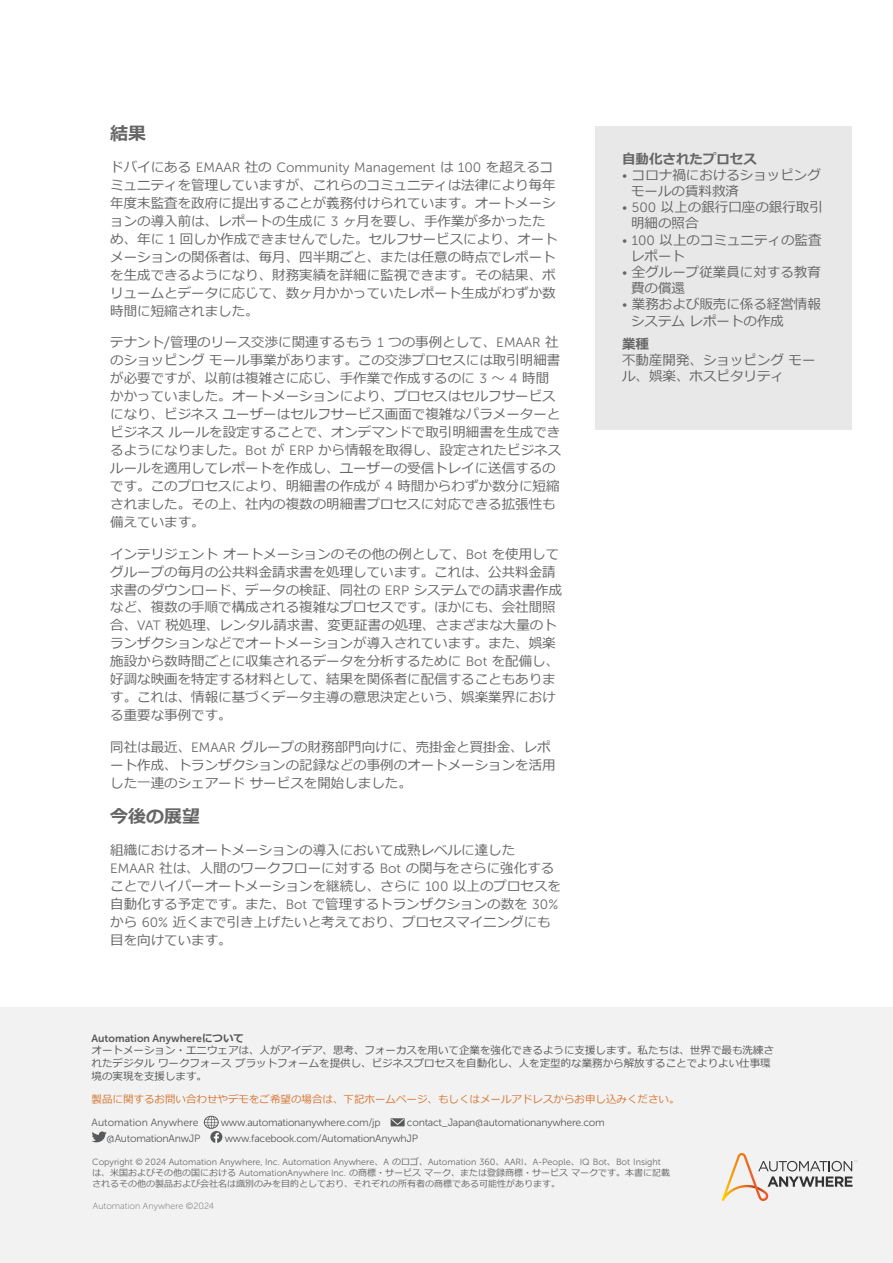
<style>
.page{position:relative;width:893px;height:1263px;background:#fff}
.page>*{position:absolute;margin:0;border:0;box-sizing:border-box;transform-origin:0 0}
.t1{font:700 18px "Meiryo";color:#666}
.t2{font:13.5px/18px "Meiryo";color:#666}
.t3{font:13.5px "Museo Sans 300";color:#666}
.t4{font:700 13.5px "Meiryo";color:#666}
.t5{font:10.5px/12.6px "Meiryo";color:#58595b}
.t6{font:10.5px "Museo Sans 300";letter-spacing:-.025em;color:#58595b}
.t7{font:10.5px "Meiryo";color:#d67734}
.t8{font:10.5px "Museo Sans 700";color:#58595b}
.t9{font:10.5px "Museo Sans 300";color:#58595b}
.t10{font:9px/10.8px "Meiryo";color:#686968}
.t11{font:9px "Museo Sans 300";color:#686968}
.t12{font:9px "Museo Sans 100";color:#686968}
.s1{font-family:"Meiryo"}
.s2{font-family:"Museo Sans 300"}
.s3{font-family:"Museo Sans 100"}
.s4{font-family:"Meiryo";font-weight:700}
</style>
<div class="page">
<div style="left:0;top:1007px;width:893px;height:256px;background:#f2f2f2"></div>
<svg style="left:722px;top:1153px;width:136px;height:48px"></svg>
<div style="left:595px;top:126px;width:256px;height:303px;background:#e8e8e8"></div>
<svg style="left:391px;top:1118px;width:14px;height:8px"></svg>
<svg style="left:92px;top:1131px;width:15px;height:11px"></svg>
<div style="left:210px;top:1131px;width:12px;height:12px;background:#58595b;border-radius:50%"></div>
<svg style="left:204px;top:1116px;width:15px;height:27px"></svg>
<h1 class="t1" style="left:110px;top:121px;width:37px">結果</h1>
<p class="t3" style="left:110px;top:160px;width:445px"><span class="s1">ドバイにある</span> EMAAR <span class="s1">社の</span> Community Management <span class="s1">は</span> 100 <span class="s1">を超えるコ</span></p>
<p class="t2" style="left:110px;top:176px;width:449px">ミュニティを管理していますが、これらのコミュニティは法律により毎年年度末監査を政府に提出することが義務付けられています。オートメーションの導入前は、レポートの生成に <span class="s2">3</span> ヶ月を要し、手作業が多かったため、年に <span class="s2">1</span> 回しか作成できませんでした。セルフサービスにより、オートメーションの関係者は、毎月、四半期ごと、または任意の時点でレポートを生成できるようになり、財務実績を詳細に監視できます。その結果、ボリュームとデータに応じて、数ヶ月かかっていたレポート生成がわずか数時間に短縮されました。</p>
<p class="t2" style="left:110px;top:334px;width:452px">テナント/管理のリース交渉に関連するもう <span class="s2">1</span> つの事例として、<span class="s2">EMAAR</span> 社のショッピング モール事業があります。この交渉プロセスには取引明細書が必要ですが、以前は複雑さに応じ、手作業で作成するのに <span class="s2">3</span> ～ <span class="s2">4</span> 時間かかっていました。オートメーションにより、プロセスはセルフサービスになり、ビジネス ユーザーはセルフサービス画面で複雑なパラメーターとビジネス ルールを設定することで、オンデマンドで取引明細書を生成できるようになりました。<span class="s2">Bot</span> が <span class="s2">ERP</span> から情報を取得し、設定されたビジネスルールを適用してレポートを作成し、ユーザーの受信トレイに送信するのです。このプロセスにより、明細書の作成が <span class="s2">4</span> 時間からわずか数分に短縮されました。その上、社内の複数の明細書プロセスに対応できる拡張性も備えています。</p>
<p class="t2" style="left:110px;top:545px;width:453px">インテリジェント オートメーションのその他の例として、<span class="s2">Bot</span> を使用してグループの毎月の公共料金請求書を処理しています。これは、公共料金請求書のダウンロード、データの検証、同社の <span class="s2">ERP</span> システムでの請求書作成など、複数の手順で構成される複雑なプロセスです。ほかにも、会社間照合、<span class="s2">VAT</span> 税処理、レンタル請求書、変更証書の処理、さまざまな大量のトランザクションなどでオートメーションが導入されています。また、娯楽施設から数時間ごとに収集されるデータを分析するために <span class="s2">Bot</span> を配備し、好調な映画を特定する材料として、結果を関係者に配信することもあります。これは、情報に基づくデータ主導の意思決定という、娯楽業界における重要な事例です。</p>
<p class="t2" style="left:110px;top:739px;width:447px">同社は最近、<span class="s2">EMAAR</span> グループの財務部門向けに、売掛金と買掛金、レポート作成、トランザクションの記録などの事例のオートメーションを活用した一連のシェアード サービスを開始しました。</p>
<h1 class="t1" style="left:110px;top:804px;width:91px">今後の展望</h1>
<p class="t2" style="left:110px;top:841px;width:452px">組織におけるオートメーションの導入において成熟レベルに達した<span class="s2">EMAAR</span> 社は、人間のワークフローに対する <span class="s2">Bot</span> の関与をさらに強化することでハイパーオートメーションを継続し、さらに <span class="s2">100</span> 以上のプロセスを自動化する予定です。また、<span class="s2">Bot</span> で管理するトランザクションの数を <span class="s2">30%</span>から <span class="s2">60%</span> 近くまで引き上げたいと考えており、プロセスマイニングにも目を向けています。</p>
<p class="t4" style="left:622px;top:149px;width:136px">自動化されたプロセス</p>
<p class="t2" style="left:631px;top:167px;width:191px;line-height:16.2px;text-indent:-9px"><span class="s3">•</span> コロナ禍におけるショッピングモールの賃料救済</p>
<p class="t2" style="left:631px;top:200px;width:193px;line-height:16.2px;text-indent:-9px"><span class="s3">•</span> <span class="s2">500</span> 以上の銀行口座の銀行取引明細の照合</p>
<p class="t2" style="left:631px;top:232px;width:192px;line-height:16.2px;text-indent:-9px"><span class="s3">•</span> <span class="s2">100</span> 以上のコミュニティの監査レポート</p>
<p class="t2" style="left:631px;top:265px;width:191px;line-height:16.2px;text-indent:-9px"><span class="s3">•</span> 全グループ従業員に対する教育費の償還</p>
<p class="t2" style="left:631px;top:297px;width:191px;line-height:16.2px;text-indent:-9px"><span class="s3">•</span> 業務および販売に係る経営情報システム レポートの作成</p>
<p class="t4" style="left:622px;top:335px;width:28px">業種</p>
<p class="t2" style="left:622px;top:353px;width:195px;line-height:16.2px">不動産開発、ショッピング モール、娯楽、ホスピタリティ</p>
<p class="t8" style="left:92px;top:1032px;width:154px">Automation Anywhere<span class="s4">について</span></p>
<p class="t5" style="left:92px;top:1045px;width:684px">オートメーション・エニウェアは、人がアイデア、思考、フォーカスを用いて企業を強化できるように支援します。私たちは、世界で最も洗練されたデジタル ワークフォース プラットフォームを提供し、ビジネスプロセスを自動化し、人を定型的な業務から解放することでよりよい仕事環境の実現を支援します。</p>
<p class="t7" style="left:92px;top:1091px;width:590px">製品に関するお問い合わせやデモをご希望の場合は、下記ホームページ、もしくはメールアドレスからお申し込みください。</p>
<p class="t9" style="left:92px;top:1116px;width:109px">Automation Anywhere</p>
<p class="t6" style="left:221px;top:1116px;width:161px">www.automationanywhere.com/jp</p>
<p class="t6" style="left:407px;top:1116px;width:199px">contact_Japan@automationanywhere.com</p>
<p class="t6" style="left:107px;top:1133px;width:95px">@AutomationAnwJP</p>
<p class="t6" style="left:225px;top:1133px;width:195px">www.facebook.com/AutomationAnywhJP</p>
<p class="t11" style="left:92px;top:1157px;width:570px">Copyright © 2024 Automation Anywhere, Inc. Automation Anywhere<span class="s1">、</span>A <span class="s1">のロゴ、</span>Automation 360<span class="s1">、</span>AARI<span class="s1">、</span>A-People<span class="s1">、</span>IQ Bot<span class="s1">、</span>Bot Insight</p>
<p class="t10" style="left:92px;top:1168px;width:580px">は、米国およびその他の国における <span class="s2">AutomationAnywhere Inc.</span> の商標・サービス マーク、または登録商標・サービス マークです。本書に記載されるその他の製品および会社名は識別のみを目的としており、それぞれの所有者の商標である可能性があります。</p>
<p class="t12" style="left:93px;top:1201px;width:123px">Automation Anywhere ©2024</p>
</div>
